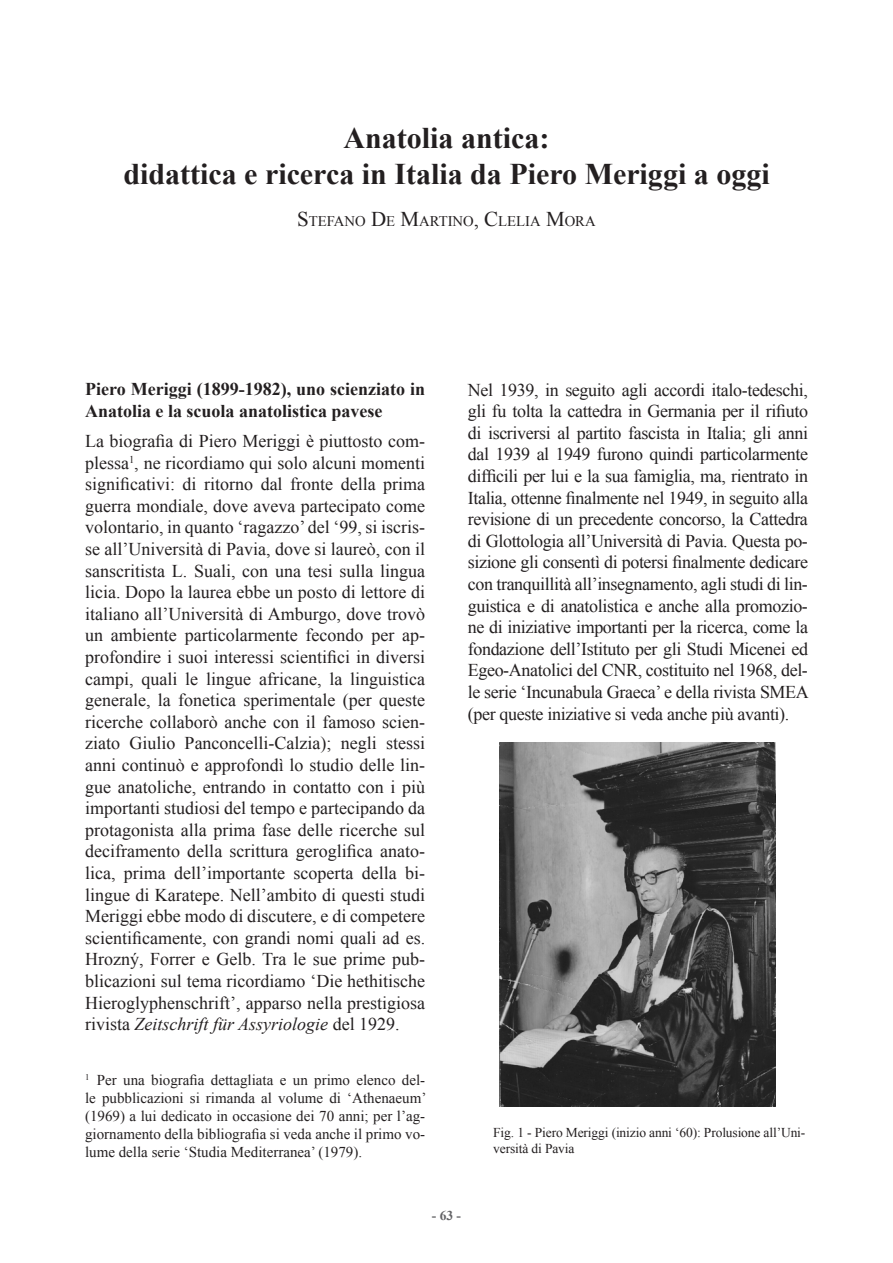
<style>
.page{position:relative;width:893px;height:1263px;background:#fff}
.page>*{position:absolute;margin:0;border:0;box-sizing:border-box;transform-origin:0 0}
.Titolo{font:700 30px/36px "Times New Roman";color:#231f20;text-align:center}
.Testo{font:18px/21.6px "Times New Roman";letter-spacing:-.01em;color:#231f20;text-align:justify}
.Paragrafo{font:700 18px/21.6px "Times New Roman";color:#231f20}
.Note{font:15px/18px "Times New Roman";color:#231f20;text-align:justify}
.Autore{font:14.7px "Times New Roman";color:#231f20}
.Didascalia_Tabella{font:13.5px/16.2px "Times New Roman";letter-spacing:-.01em;color:#231f20}
.t1{font:700 13.5px "Times New Roman";color:#636366}
.s1{font-size:21px}
.s2{font-style:italic}
</style>
<div class="page">
<img style="left:500px;top:743px;width:276px;height:363px">
<p class="Titolo" style="left:123px;top:119px;width:648px">Anatolia antica:<br>didattica e ricerca in Italia da Piero Meriggi a oggi</p>
<p class="Autore" style="left:297px;top:211px;width:300px"><span class="s1">S</span>TEFANO <span class="s1">D</span>E <span class="s1">M</span>ARTINO<span class="s1">, C</span>LELIA <span class="s1">M</span>ORA</p>
<p class="Paragrafo" style="left:85px;top:378px;width:342px">Piero Meriggi (1899-1982), uno scienziato in<br>Anatolia e la scuola anatolistica pavese</p>
<p class="Testo" style="left:85px;top:430px;width:342px">La biografia di Piero Meriggi è piuttosto com&shy;plessa<sup>1</sup>, ne ricordiamo qui solo alcuni momenti significativi: di ritorno dal fronte della prima guerra mondiale, dove aveva partecipato come volontario, in quanto ‘ragazzo’ del ‘99, si iscris&shy;se all’Università di Pavia, dove si laureò, con il sanscritista L. Suali, con una tesi sulla lingua licia. Dopo la laurea ebbe un posto di lettore di italiano all’Università di Amburgo, dove trovò un ambiente particolarmente fecondo per ap&shy;profondire i suoi interessi scientifici in diversi campi, quali le lingue africane, la linguistica generale, la fonetica sperimentale (per queste ricerche collaborò anche con il famoso scien&shy;ziato Giulio Panconcelli-Calzia); negli stessi anni continuò e approfondì lo studio delle lin&shy;gue anatoliche, entrando in contatto con i più importanti studiosi del tempo e partecipando da protagonista alla prima fase delle ricerche sul deciframento della scrittura geroglifica anato&shy;lica, prima dell’importante scoperta della bi&shy;lingue di Karatepe. Nell’ambito di questi studi Meriggi ebbe modo di discutere, e di competere scientificamente, con grandi nomi quali ad es.<br>Hrozný, Forrer e Gelb. Tra le sue prime pub&shy;blicazioni sul tema ricordiamo ‘Die hethitische Hieroglyphenschrift’, apparso nella prestigiosa rivista <span class="s2">Zeitschrift für Assyriologie</span> del 1929.</p>
<p class="Note" style="left:85px;top:1070px;width:343px"><sup>1</sup> Per una biografia dettagliata e un primo elenco del&shy;le pubblicazioni si rimanda al volume di ‘Athenaeum’ (1969) a lui dedicato in occasione dei 70 anni; per l’ag&shy;giornamento della bibliografia si veda anche il primo vo&shy;lume della serie ‘Studia Mediterranea’ (1979).</p>
<p class="Testo" style="left:468px;top:378px;width:343px">Nel 1939, in seguito agli accordi italo-tedeschi, gli fu tolta la cattedra in Germania per il rifiuto di iscriversi al partito fascista in Italia; gli anni dal 1939 al 1949 furono quindi particolarmente difficili per lui e la sua famiglia, ma, rientrato in Italia, ottenne finalmente nel 1949, in seguito alla revisione di un precedente concorso, la Cattedra di Glottologia all’Università di Pavia. Questa po&shy;sizione gli consentì di potersi finalmente dedicare con tranquillità all’insegnamento, agli studi di lin&shy;guistica e di anatolistica e anche alla promozio&shy;ne di iniziative importanti per la ricerca, come la fondazione dell’Istituto per gli Studi Micenei ed Egeo-Anatolici del CNR, costituito nel 1968, del&shy;le serie ‘Incunabula Graeca’ e della rivista SMEA (per queste iniziative si veda anche più avanti).</p>
<p class="Didascalia_Tabella" style="left:493px;top:1124px;width:314px">Fig. 1 - Piero Meriggi (inizio anni ‘60): Prolusione all’Uni&shy;versità di Pavia</p>
<p class="t1" style="left:432px;top:1206px;width:31px">- 63 -</p>
</div>
